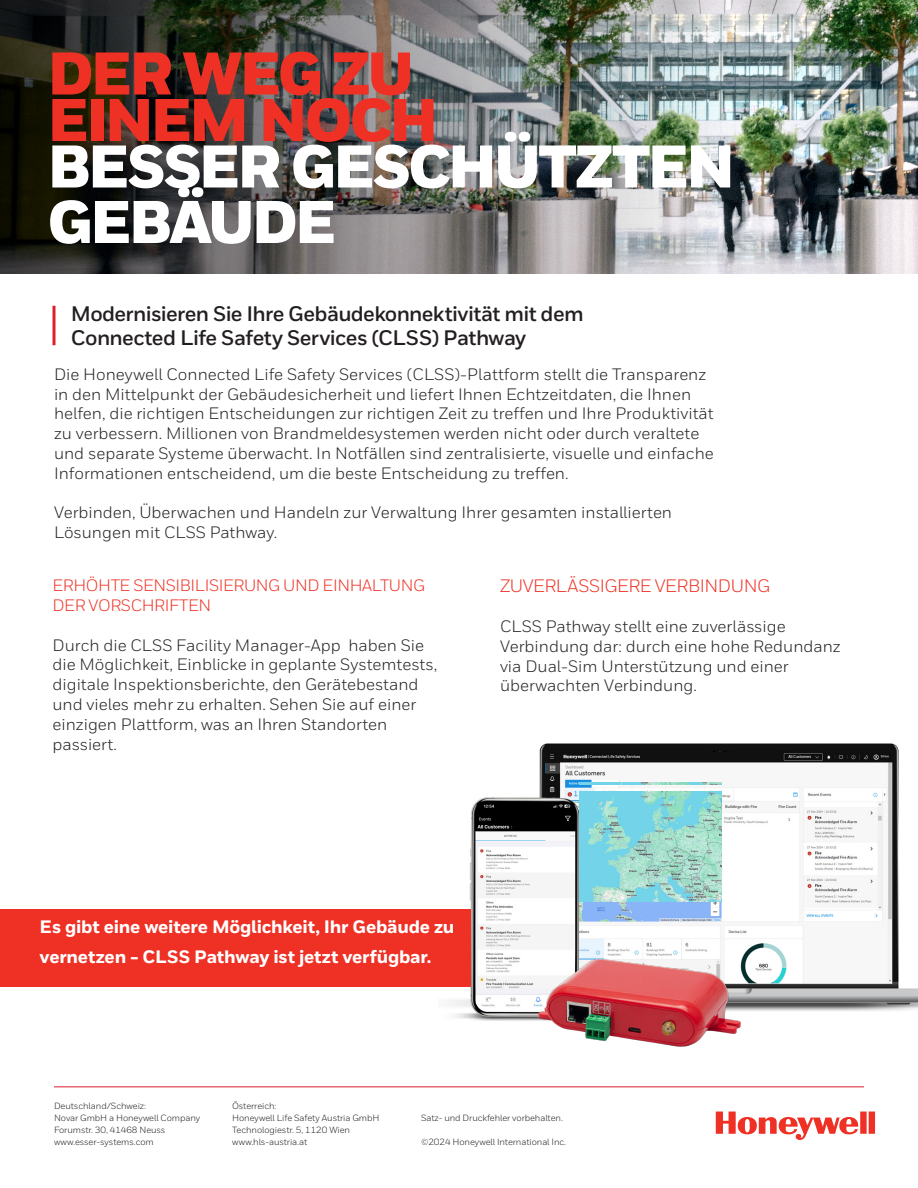
<style>
.page{position:relative;width:918px;height:1188px;background:#fff}
.page>*{position:absolute;margin:0;border:0;box-sizing:border-box;transform-origin:0 0}
.Title_68_54__the_rest{font:900 60px "Honeywell Sans";letter-spacing:-.05em;color:#fff}
.Title_68_54__the_rest-2{font:900 60px "Honeywell Sans";letter-spacing:-.05em;color:#ef3024}
.Body__9_13_pt{font:700 21px/24px "Honeywell Sans";letter-spacing:-.03em;color:#231f20}
.Body__9_13_pt-2{font:800 18px "Honeywell Sans";letter-spacing:-.015em;color:#fff}
.t1{font:18px "Honeywell Sans";letter-spacing:-.025em;color:#ef3024}
.t2{font:16.5px/19.8px "Honeywell Sans";color:#231f20}
.t3{font:16.5px/19.8px "Honeywell Sans";letter-spacing:-.025em;color:#ef3024}
._25_Back__Copyright_Text{font:9px "Honeywell Sans";letter-spacing:-.01em;color:#231f20}
</style>
<div class="page">
<img style="left:864px;top:0;width:54px;height:273px">
<img style="left:0;top:0;width:864px;height:273px">
<img style="left:449px;top:743px;width:469px;height:278px">
<div style="left:0;top:909px;width:471px;height:78px;background:#ef3024"></div>
<svg style="left:52px;top:306px;width:4px;height:39px"></svg>
<svg style="left:716px;top:1112px;width:159px;height:28px"></svg>
<hr style="left:54px;top:1086px;width:810px;height:1px;background:#dc1f2e">
<img style="left:521px;top:946px;width:239px;height:101px">
<img style="left:579px;top:791px;width:142px;height:111px">
<img style="left:579px;top:782px;width:142px;height:3px">
<p class="Title_68_54__the_rest-2" style="left:47px;top:37px;width:368px">DER WEG ZU</p>
<p class="Title_68_54__the_rest-2" style="left:47px;top:83px;width:393px">EINEM NOCH</p>
<p class="Title_68_54__the_rest" style="left:47px;top:130px;width:689px">BESSER GESCHÜTZTEN</p>
<p class="Title_68_54__the_rest" style="left:47px;top:185px;width:290px">GEBÄUDE</p>
<p class="Body__9_13_pt" style="left:71px;top:302px;width:515px">Modernisieren Sie Ihre Gebäudekonnektivität mit dem<br>Connected Life Safety Services (CLSS) Pathway</p>
<p class="t2" style="left:54px;top:364px;width:661px">Die Honeywell Connected Life Safety Services (CLSS)-Plattform stellt die Transparenz in den Mittelpunkt der Gebäudesicherheit und liefert Ihnen Echtzeitdaten, die Ihnen helfen, die richtigen Entscheidungen zur richtigen Zeit zu treffen und Ihre Produktivität zu verbessern. Millionen von Brandmeldesystemen werden nicht oder durch veraltete und separate Systeme überwacht. In Notfällen sind zentralisierte, visuelle und einfache Informationen entscheidend, um die beste Entscheidung zu treffen.</p>
<p class="t2" style="left:54px;top:503px;width:620px">Verbinden, Überwachen und Handeln zur Verwaltung Ihrer gesamten installierten<br>Lösungen mit CLSS Pathway.</p>
<p class="t3" style="left:52px;top:576px;width:374px">ERHÖHTE SENSIBILISIERUNG UND EINHALTUNG<br>DER VORSCHRIFTEN</p>
<p class="t2" style="left:52px;top:635px;width:386px">Durch die CLSS Facility Manager-App haben Sie die Möglichkeit, Einblicke in geplante Systemtests, digitale Inspektionsberichte, den Gerätebestand und vieles mehr zu erhalten. Sehen Sie auf einer einzigen Plattform, was an Ihren Standorten passiert.</p>
<p class="t1" style="left:500px;top:575px;width:272px">ZUVERLÄSSIGERE VERBINDUNG</p>
<p class="t2" style="left:500px;top:616px;width:342px">CLSS Pathway stellt eine zuverlässige Verbindung dar: durch eine hohe Redundanz via Dual-Sim Unterstützung und einer überwachten Verbindung.</p>
<p class="Body__9_13_pt-2" style="left:40px;top:916px;width:416px">Es gibt eine weitere Möglichkeit, Ihr Gebäude zu</p>
<p class="Body__9_13_pt-2" style="left:40px;top:946px;width:393px">vernetzen - CLSS Pathway ist jetzt verfügbar.</p>
<p class="_25_Back__Copyright_Text" style="left:54px;top:1100px;width:94px">Deutschland/Schweiz:</p>
<p class="_25_Back__Copyright_Text" style="left:54px;top:1112px;width:148px">Novar GmbH a Honeywell Company</p>
<p class="_25_Back__Copyright_Text" style="left:54px;top:1124px;width:113px">Forumstr. 30, 41468 Neuss</p>
<p class="_25_Back__Copyright_Text" style="left:54px;top:1136px;width:101px">www.esser-systems.com</p>
<p class="_25_Back__Copyright_Text" style="left:232px;top:1100px;width:46px">Österreich:</p>
<p class="_25_Back__Copyright_Text" style="left:232px;top:1112px;width:149px">Honeywell Life Safety Austria GmbH</p>
<p class="_25_Back__Copyright_Text" style="left:232px;top:1124px;width:119px">Technologiestr. 5, 1120 Wien</p>
<p class="_25_Back__Copyright_Text" style="left:232px;top:1136px;width:77px">www.hls-austria.at</p>
<p class="_25_Back__Copyright_Text" style="left:421px;top:1112px;width:143px">Satz- und Druckfehler vorbehalten.</p>
<p class="_25_Back__Copyright_Text" style="left:421px;top:1136px;width:147px">©2024 Honeywell International Inc.</p>
</div>
